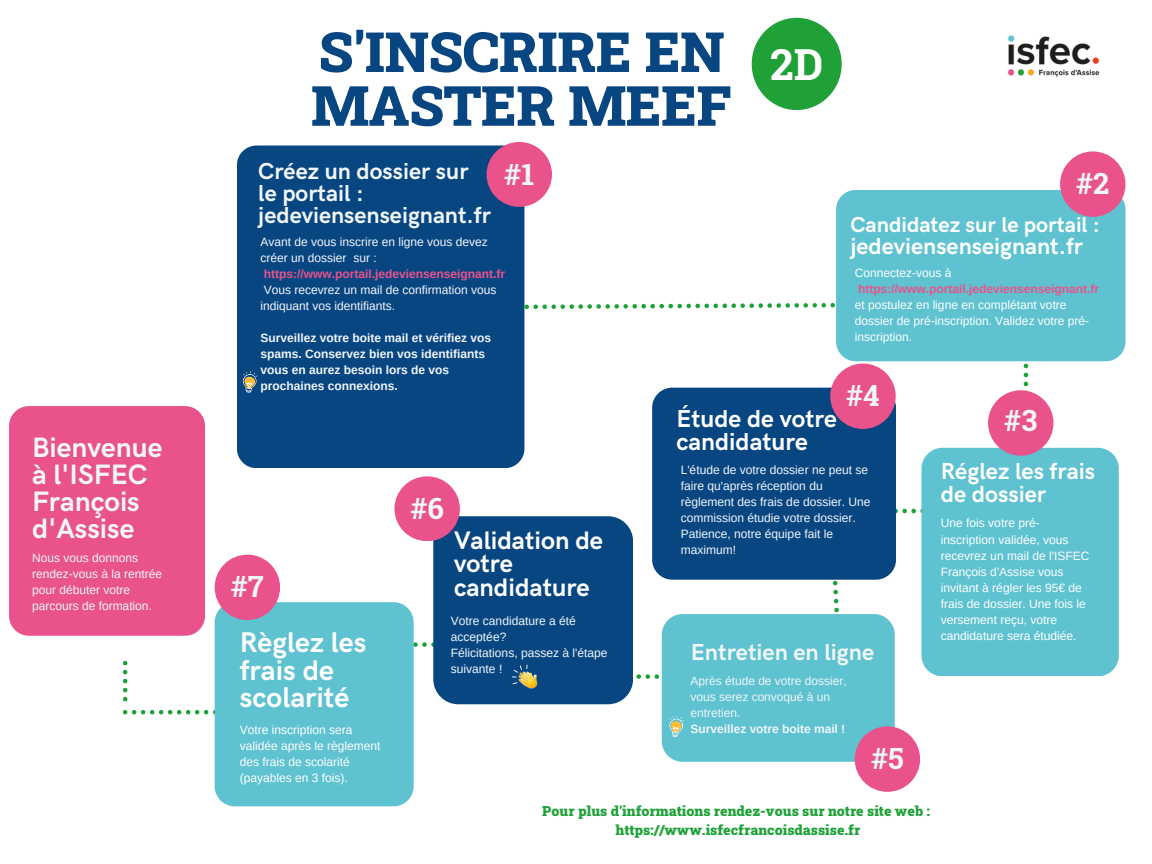
<style>
.page{position:relative;width:1152px;height:864px;background:#fff}
.page>*{position:absolute;margin:0;border:0;box-sizing:border-box;transform-origin:0 0}
.t1{font:900 55.5px/53.8px "Roboto Slab";color:#084682}
.t2{font:700 42.75px "Roboto Slab";color:#fff}
.t3{font:700 29.25px "Roboto Slab";color:#f1f6f9}
.t4{font:700 28.65px/27.2px "HK Grotesk";color:#fff}
.t5{font:700 28.2px/26.8px "HK Grotesk";color:#f1f6f9}
.t6{font:700 25.35px/23.7px "HK Grotesk";color:#fff}
.t7{font:700 24.6px/23.4px "HK Grotesk";color:#fff}
.t8{font:700 23.25px/22.5px "HK Grotesk";color:#fff}
.t9{font:700 23.25px "HK Grotesk";color:#f1f6f9}
.t10{font:700 23.1px/22px "HK Grotesk";color:#f1f6f9}
.t11{font:700 23.1px "HK Grotesk";color:#fff}
.t12{font:700 21.6px "HK Grotesk";color:#fff}
.t13{font:900 14.1px/19.2px "Roboto Slab";color:#1fa138;text-align:center}
.t14{font:12px/16px "Arimo";color:#f1f6f9}
.t15{font:12px/16px "Arimo";color:#fff}
.t16{font:700 12px/16px "Arimo";color:#f1f6f9}
.t17{font:700 12px/16px "Arimo";color:#ea528b}
.s1{font-weight:700;color:#ea528b}
.s2{font-weight:400;color:#fff}
</style>
<div class="page">
<svg style="left:414px;top:642px;width:19px;height:5px"></svg>
<svg style="left:833px;top:580px;width:6px;height:33px"></svg>
<svg style="left:636px;top:674px;width:26px;height:5px"></svg>
<div style="left:662px;top:614px;width:233px;height:148px;background:#5ec2d0;border-radius:21px"></div>
<svg style="left:1024px;top:361px;width:4px;height:26px"></svg>
<svg style="left:896px;top:509px;width:26px;height:4px"></svg>
<div style="left:922px;top:448px;width:197px;height:228px;background:#5ec2d0;border-radius:21px"></div>
<div style="left:652px;top:388px;width:244px;height:192px;background:#084682;border-radius:20px"></div>
<div style="left:9px;top:406px;width:196px;height:230px;background:#ea528b;border-radius:20px"></div>
<svg style="left:123px;top:710px;width:92px;height:4px"></svg>
<div style="left:215px;top:602px;width:199px;height:204px;background:#5ec2d0;border-radius:20px"></div>
<img style="left:1007px;top:35px;width:93px;height:42px">
<svg style="left:524px;top:303px;width:311px;height:6px"></svg>
<div style="left:836px;top:190px;width:289px;height:171px;background:#5ec2d0;border-radius:20px"></div>
<div style="left:237px;top:146px;width:287px;height:322px;background:#084682;border-radius:20px"></div>
<div style="left:433px;top:516px;width:200px;height:188px;background:#084682;border-radius:25px"></div>
<svg style="left:123px;top:661px;width:4px;height:40px"></svg>
<div style="left:1060px;top:151px;width:66px;height:66px;background:#ea528b;border-radius:50%"></div>
<div style="left:215px;top:555px;width:65px;height:65px;background:#ea528b;border-radius:50%"></div>
<div style="left:752px;top:18px;width:90px;height:92px;background:#1fa138;border-radius:50%"></div>
<div style="left:487px;top:142px;width:65px;height:65px;background:#ea528b;border-radius:50%"></div>
<div style="left:988px;top:390px;width:66px;height:66px;background:#ea528b;border-radius:50%"></div>
<div style="left:394px;top:476px;width:66px;height:65px;background:#ea528b;border-radius:50%"></div>
<svg style="left:243px;top:371px;width:15px;height:22px"></svg>
<svg style="left:669px;top:716px;width:15px;height:21px"></svg>
<svg style="left:512px;top:665px;width:25px;height:23px"></svg>
<div style="left:855px;top:726px;width:65px;height:66px;background:#ea528b;border-radius:50%"></div>
<div style="left:830px;top:364px;width:66px;height:65px;background:#ea528b;border-radius:50%"></div>
<p class="t5" style="left:32px;top:435px;width:132px">Bienvenue à l'ISFEC<br>François d'Assise</p>
<p class="t14" style="left:32px;top:550px;width:132px">Nous vous donnons rendez-vous à la rentrée pour débuter votre parcours de formation.</p>
<p class="t1" style="left:311px;top:23px;width:421px">S'INSCRIRE EN<br>MASTER MEEF</p>
<h4 class="t2" style="left:770px;top:35px;width:55px">2D</h4>
<h5 class="t10" style="left:258px;top:161px;width:234px">Créez un dossier sur le portail : jedeviensenseignant.fr</h5>
<p class="t3" style="left:504px;top:154px;width:31px">#1</p>
<p class="t14" style="left:261px;top:233px;width:246px">Avant de vous inscrire en ligne vous devez créer un dossier sur : <span class="s1">https://www.portail.jedeviensenseignant.fr</span></p>
<p class="t14" style="left:261px;top:281px;width:237px">Vous recevrez un mail de confirmation vous indiquant vos identifiants.</p>
<p class="t16" style="left:261px;top:329px;width:232px">Surveillez votre boite mail et vérifiez vos</p>
<p class="t16" style="left:261px;top:345px;width:226px">spams. Conservez bien vos identifiants vous en aurez besoin lors de vos prochaines connexions.</p>
<p class="t3" style="left:1076px;top:163px;width:35px">#2</p>
<p class="t12" style="left:850px;top:213px;width:251px">Candidatez sur le portail :</p>
<p class="t11" style="left:850px;top:233px;width:234px">jedeviensenseignant.fr</p>
<p class="t17" style="left:855px;top:265px;width:246px"><span class="s2">Connectez-vous à </span>https://www.portail.jedeviensenseignant.fr</p>
<h4 class="t15" style="left:855px;top:297px;width:236px">et postulez en ligne en complétant votre dossier de pré-inscription. Validez votre pré&shy;inscription.</h4>
<h5 class="t7" style="left:677px;top:408px;width:162px">Étude de votre candidature</h5>
<p class="t3" style="left:846px;top:375px;width:35px">#4</p>
<h4 class="t3" style="left:1004px;top:400px;width:34px">#3</h4>
<p class="t3" style="left:231px;top:567px;width:34px">#7</p>
<h4 class="t4" style="left:240px;top:630px;width:128px">Règlez les frais de scolarité</h4>
<p class="t15" style="left:240px;top:722px;width:142px">Votre inscription sera validée après le règlement des frais de scolarité (payables en 3 fois).</p>
<h3 class="t3" style="left:410px;top:488px;width:35px">#6</h3>
<p class="t6" style="left:454px;top:529px;width:151px">Validation de votre candidature</p>
<h4 class="t14" style="left:451px;top:613px;width:127px">Votre candidature a été acceptée?</h4>
<h3 class="t14" style="left:451px;top:645px;width:158px">Félicitations, passez à l'étape suivante !</h3>
<h5 class="t14" style="left:681px;top:461px;width:191px">L'étude de votre dossier ne peut se faire qu'après réception du règlement des frais de dossier. Une commission étudie votre dossier.<br>Patience, notre équipe fait le maximum!</h5>
<h1 class="t9" style="left:691px;top:639px;width:185px">Entretien en ligne</h1>
<h2 class="t14" style="left:691px;top:673px;width:158px">Après étude de votre dossier, vous serez convoqué à un entretien.</h2>
<p class="t16" style="left:691px;top:721px;width:156px">Surveillez votre boite mail !</p>
<h5 class="t3" style="left:871px;top:738px;width:34px">#5</h5>
<h4 class="t8" style="left:941px;top:461px;width:156px">Réglez les frais de dossier</h4>
<p class="t15" style="left:941px;top:515px;width:150px">Une fois votre pré&shy;inscription validée, vous recevrez un mail de l'ISFEC<br>François d'Assise vous invitant à régler les 95€ de frais de dossier. Une fois le versement reçu, votre candidature sera étudiée.</p>
<h5 class="t13" style="left:542px;top:801px;width:389px">Pour plus d'informations rendez-vous sur notre site web : https://www.isfecfrancoisdassise.fr</h5>
</div>
